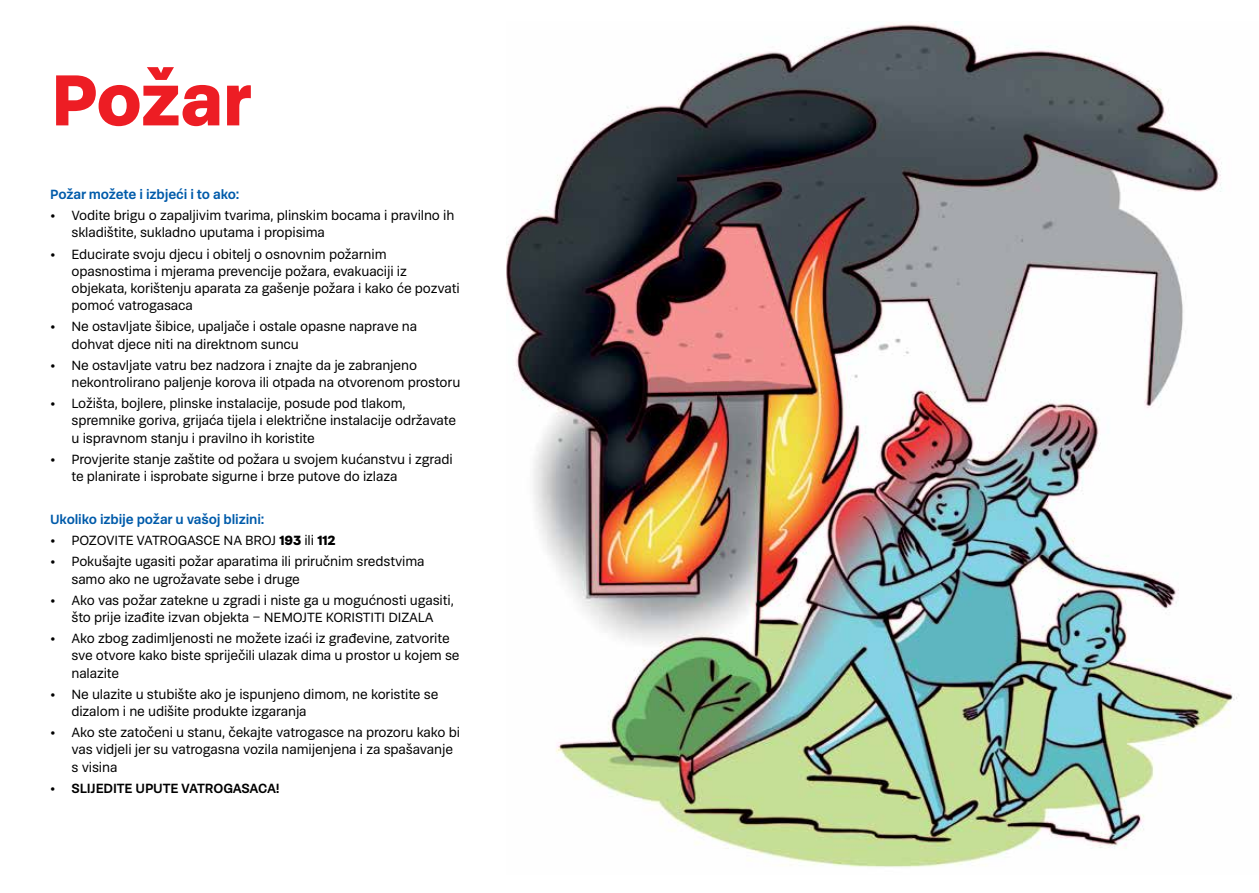
<style>
.page{position:relative;width:1259px;height:893px;background:#fff}
.page>*{position:absolute;margin:0;border:0;box-sizing:border-box;transform-origin:0 0}
.t1{font:76.95px "Brenner Sans Std Bld";letter-spacing:-.015em;color:#ed1d24}
.t2{font:14.25px/17.1px "Brenner Sans Std";letter-spacing:-.01em;color:#000}
.t3{font:500 14.25px "Brenner Sans Std";letter-spacing:-.01em;color:#005baa}
.t4{font:500 14.25px "Brenner Sans Std";letter-spacing:-.01em;color:#000}
.s1{font-family:"Brenner Sans Std Bld"}
</style>
<div class="page">
<img style="left:506px;top:21px;width:731px;height:846px">
<h1 class="t1" style="left:51px;top:49px;width:202px">Požar</h1>
<p class="t3" style="left:50px;top:185px;width:191px">Požar možete i izbjeći i to ako:</p>
<p class="t2" style="left:71px;top:207px;width:384px;text-indent:-21px">• Vodite brigu o zapaljivim tvarima, plinskim bocama i pravilno ih skladištite, sukladno uputama i propisima</p>
<p class="t2" style="left:71px;top:245px;width:390px;text-indent:-21px">• Educirate svoju djecu i obitelj o osnovnim požarnim opasnostima i mjerama prevencije požara, evakuaciji iz objekata, korištenju aparata za gašenje požara i kako će pozvati pomoć vatrogasaca</p>
<p class="t2" style="left:71px;top:318px;width:347px;text-indent:-21px">• Ne ostavljate šibice, upaljače i ostale opasne naprave na dohvat djece niti na direktnom suncu</p>
<p class="t2" style="left:71px;top:356px;width:390px;text-indent:-21px">• Ne ostavljate vatru bez nadzora i znajte da je zabranjeno nekontrolirano paljenje korova ili otpada na otvorenom prostoru</p>
<p class="t2" style="left:71px;top:395px;width:386px;text-indent:-21px">• Ložišta, bojlere, plinske instalacije, posude pod tlakom, spremnike goriva, grijaća tijela i električne instalacije održavate u ispravnom stanju i pravilno ih koristite</p>
<p class="t2" style="left:71px;top:450px;width:383px;text-indent:-21px">• Provjerite stanje zaštite od požara u svojem kućanstvu i zgradi te planirate i isprobate sigurne i brze putove do izlaza</p>
<p class="t3" style="left:50px;top:510px;width:216px">Ukoliko izbije požar u vašoj blizini:</p>
<p class="t2" style="left:50px;top:531px;width:287px">• POZOVITE VATROGASCE NA BROJ <span class="s1">193</span> ili <span class="s1">112</span></p>
<p class="t2" style="left:71px;top:553px;width:355px;text-indent:-21px">• Pokušajte ugasiti požar aparatima ili priručnim sredstvima samo ako ne ugrožavate sebe i druge</p>
<p class="t2" style="left:50px;top:591px;width:405px;text-align:center">• Ako vas požar zatekne u zgradi i niste ga u mogućnosti ugasiti, što prije izađite izvan objekta – NEMOJTE KORISTITI DIZALA</p>
<p class="t2" style="left:71px;top:630px;width:390px;text-indent:-21px">• Ako zbog zadimljenosti ne možete izaći iz građevine, zatvorite sve otvore kako biste spriječili ulazak dima u prostor u kojem se nalazite</p>
<p class="t2" style="left:71px;top:685px;width:368px;text-indent:-21px">• Ne ulazite u stubište ako je ispunjeno dimom, ne koristite se dizalom i ne udišite produkte izgaranja</p>
<p class="t2" style="left:71px;top:724px;width:390px;text-indent:-21px">• Ako ste zatočeni u stanu, čekajte vatrogasce na prozoru kako bi vas vidjeli jer su vatrogasna vozila namijenjena i za spašavanje s visina</p>
<p class="t4" style="left:50px;top:779px;width:231px">• SLIJEDITE UPUTE VATROGASACA!</p>
</div>
